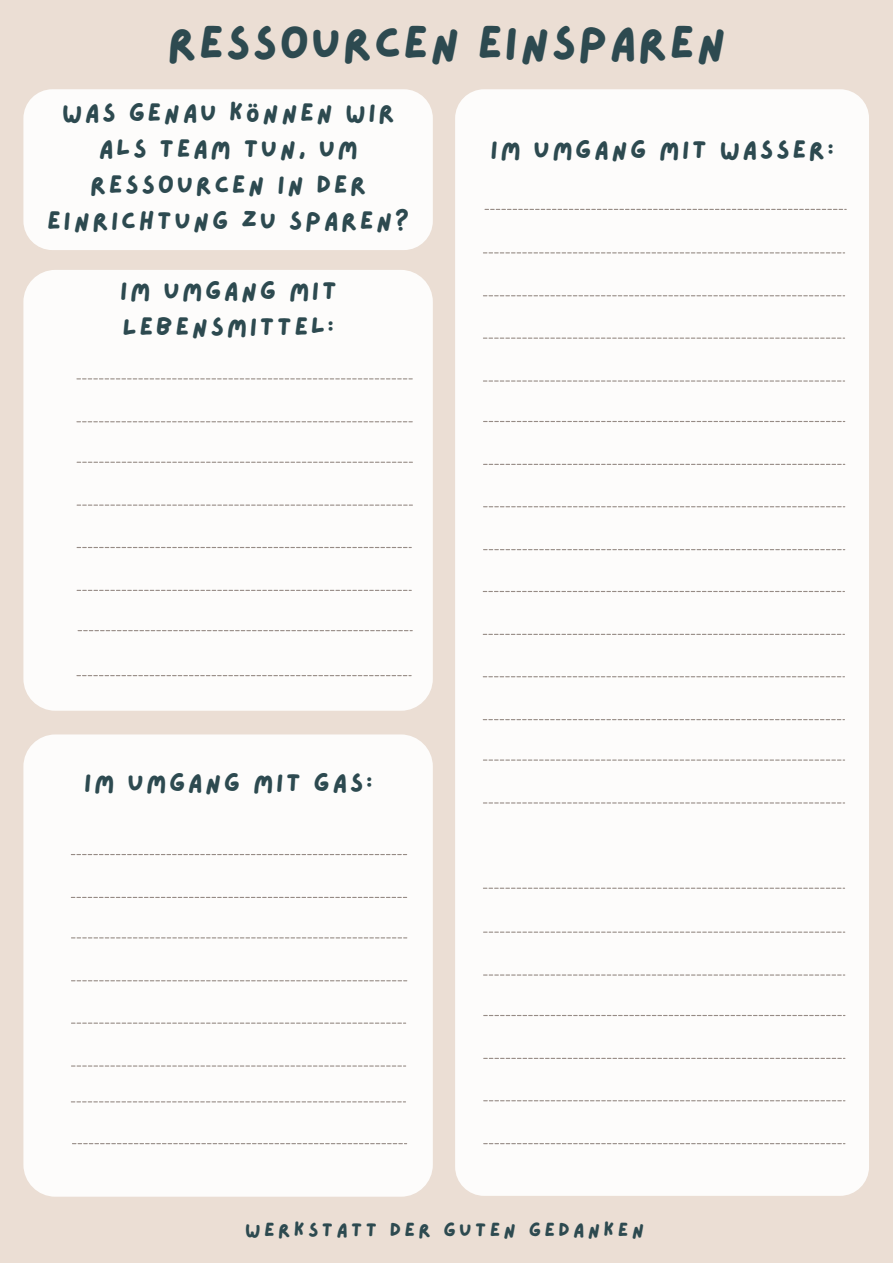
<style>
.page{position:relative;width:893px;height:1264px;background:#fff}
.page>*{position:absolute;margin:0;border:0;box-sizing:border-box;transform-origin:0 0}
.t1{font:46.5px "Lazydog";letter-spacing:.04em;color:#2d4a50}
.t2{font:25.5px/36px "Lazydog";letter-spacing:.1em;color:#2d4a50;text-align:center}
.t3{font:19.5px "Lazydog";letter-spacing:.175em;color:#2d4a50}
</style>
<div class="page">
<div style="left:0;top:0;width:892px;height:1262px;background:#ebded4"></div>
<div style="left:23px;top:89px;width:410px;height:161px;background:#fdfcfb;border-radius:29px"></div>
<div style="left:23px;top:270px;width:410px;height:440px;background:#fdfcfb;border-radius:32px"></div>
<div style="left:23px;top:734px;width:410px;height:462px;background:#fdfcfb;border-radius:32px"></div>
<div style="left:455px;top:89px;width:413px;height:1106px;background:#fdfcfb;border-radius:29px"></div>
<svg style="left:483px;top:252px;width:362px;height:1px"></svg>
<svg style="left:483px;top:295px;width:362px;height:1px"></svg>
<svg style="left:483px;top:337px;width:362px;height:2px"></svg>
<svg style="left:483px;top:380px;width:362px;height:1px"></svg>
<svg style="left:483px;top:421px;width:362px;height:1px"></svg>
<svg style="left:483px;top:464px;width:362px;height:1px"></svg>
<svg style="left:483px;top:506px;width:362px;height:1px"></svg>
<svg style="left:483px;top:549px;width:362px;height:1px"></svg>
<svg style="left:482px;top:591px;width:362px;height:1px"></svg>
<svg style="left:482px;top:634px;width:362px;height:1px"></svg>
<svg style="left:482px;top:676px;width:362px;height:1px"></svg>
<svg style="left:482px;top:719px;width:362px;height:1px"></svg>
<svg style="left:483px;top:759px;width:362px;height:1px"></svg>
<svg style="left:483px;top:802px;width:362px;height:1px"></svg>
<svg style="left:483px;top:887px;width:362px;height:1px"></svg>
<svg style="left:483px;top:931px;width:362px;height:1px"></svg>
<svg style="left:483px;top:974px;width:362px;height:1px"></svg>
<svg style="left:483px;top:1015px;width:362px;height:1px"></svg>
<svg style="left:484px;top:1057px;width:361px;height:1px"></svg>
<svg style="left:483px;top:1100px;width:362px;height:1px"></svg>
<svg style="left:483px;top:1143px;width:362px;height:1px"></svg>
<svg style="left:71px;top:854px;width:336px;height:1px"></svg>
<svg style="left:71px;top:896px;width:336px;height:2px"></svg>
<svg style="left:71px;top:937px;width:336px;height:1px"></svg>
<svg style="left:71px;top:980px;width:336px;height:1px"></svg>
<svg style="left:71px;top:1022px;width:335px;height:1px"></svg>
<svg style="left:71px;top:1065px;width:335px;height:1px"></svg>
<svg style="left:76px;top:378px;width:337px;height:1px"></svg>
<svg style="left:76px;top:421px;width:337px;height:1px"></svg>
<svg style="left:77px;top:461px;width:336px;height:2px"></svg>
<svg style="left:77px;top:504px;width:336px;height:1px"></svg>
<svg style="left:77px;top:547px;width:335px;height:1px"></svg>
<svg style="left:77px;top:590px;width:335px;height:1px"></svg>
<svg style="left:78px;top:630px;width:335px;height:1px"></svg>
<svg style="left:76px;top:675px;width:335px;height:1px"></svg>
<svg style="left:71px;top:1101px;width:335px;height:1px"></svg>
<svg style="left:72px;top:1143px;width:335px;height:1px"></svg>
<svg style="left:484px;top:209px;width:362px;height:1px"></svg>
<h1 class="t1" style="left:167px;top:20px;width:560px">RESSOURCEN EINSPAREN</h1>
<p class="t2" style="left:47px;top:96px;width:364px">WAS GENAU KÖNNEN WIR<br>ALS TEAM TUN, UM<br>RESSOURCEN IN DER<br>EINRICHTUNG ZU SPAREN?</p>
<p class="t2" style="left:120px;top:273px;width:218px;text-align:left">IM UMGANG MIT<br>LEBENSMITTEL:</p>
<p class="t2" style="left:490px;top:133px;width:345px">IM UMGANG MIT WASSER:</p>
<p class="t2" style="left:84px;top:766px;width:290px">IM UMGANG MIT GAS:</p>
<p class="t3" style="left:245px;top:1219px;width:400px">WERKSTATT DER GUTEN GEDANKEN</p>
</div>
